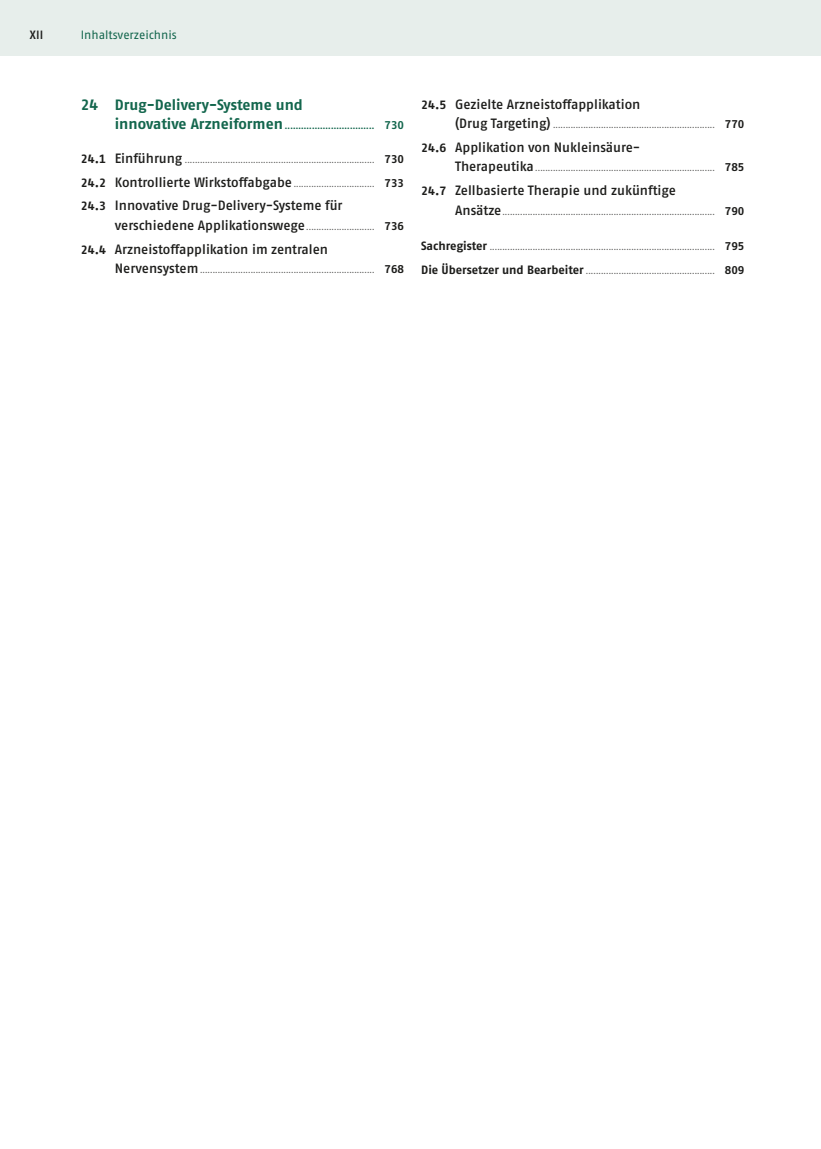
<style>
.page{position:relative;width:821px;height:1149px;background:#fff}
.page>*{position:absolute;margin:0;border:0;box-sizing:border-box;transform-origin:0 0}
.t1{font:700 15px "Fago Pro";color:#13664d}
.t2{font:600 13.5px/19.5px "Fago Pro";letter-spacing:-.005em;color:#1d1d1b}
.t3{font:12px "Fago Pro";color:#13664d}
.t4{font:600 12px "Fago Pro";color:#1d1d1b}
.t5{font:11.25px "Fago Pro";color:#13664d}
.t6{font:9px "Fago Pro";color:#646463}
.s1{font-weight:700;font-size:15px}
.s2{font-weight:700}
.s3{font-weight:700;font-size:12px;color:#1d1d1b}
.s4{font-weight:600;font-size:13.5px;color:#1d1d1b}
.s5{font-weight:700;font-size:11.25px;color:#1d1d1b}
.s6{font-weight:700;font-size:12px}
.s7{font-weight:400;font-size:9px;color:#646463}
.s8{font-weight:700;font-size:11.25px}
</style>
<div class="page">
<div style="left:81px;top:0;width:740px;height:55px;background:#e7eeeb"></div>
<div style="left:0;top:0;width:81px;height:55px;background:#e7eeeb"></div>
<h3 class="t4" style="left:30px;top:28px;width:15px">XII</h3>
<h3 class="t3" style="left:81px;top:28px;width:97px">Inhaltsverzeichnis</h3>
<h1 class="t1" style="left:81px;top:95px;width:224px">24 Drug-Delivery-Systeme und</h1>
<p class="t5" style="left:115px;top:119px;width:291px"><span class="s1">innovative Arzneiformen</span> ................................. <span class="s2">730</span></p>
<p class="t6" style="left:81px;top:154px;width:325px"><span class="s3">24.1</span> <span class="s4">Einführung</span> ........................................................................... <span class="s5">730</span></p>
<p class="t6" style="left:81px;top:178px;width:325px"><span class="s3">24.2</span> <span class="s4">Kontrollierte Wirkstoffabgabe</span>................................ <span class="s5">733</span></p>
<h2 class="t2" style="left:115px;top:196px;width:291px;text-indent:-34px"><span class="s6">24.3</span> Innovative Drug-Delivery-Systeme für verschiedene Applikationswege<span class="s7">...........................</span> <span class="s8">736</span></h2>
<h2 class="t2" style="left:81px;top:239px;width:249px"><span class="s6">24.4</span> Arzneistoffapplikation im zentralen</h2>
<p class="t6" style="left:115px;top:264px;width:291px"><span class="s4">Nervensystem</span> ..................................................................... <span class="s5">768</span></p>
<h2 class="t2" style="left:421px;top:94px;width:221px"><span class="s6">24.5</span> Gezielte Arzneistoffapplikation</h2>
<p class="t6" style="left:455px;top:119px;width:291px"><span class="s4">(Drug Targeting)</span> ................................................................ <span class="s5">770</span></p>
<h2 class="t2" style="left:421px;top:137px;width:221px"><span class="s6">24.6</span> Applikation von Nukleinsäure-</h2>
<p class="t6" style="left:455px;top:163px;width:291px"><span class="s4">Therapeutika</span> ....................................................................... <span class="s5">785</span></p>
<h2 class="t2" style="left:421px;top:181px;width:256px"><span class="s6">24.7</span> Zellbasierte Therapie und zukünftige</h2>
<p class="t6" style="left:455px;top:206px;width:291px"><span class="s4">Ansätze</span>.................................................................................... <span class="s5">790</span></p>
<p class="t6" style="left:421px;top:241px;width:325px"><span class="s3">Sachregister</span> ......................................................................................... <span class="s5">795</span></p>
<p class="t6" style="left:421px;top:265px;width:325px"><span class="s3">Die Übersetzer und Bearbeiter</span> ................................................... <span class="s5">809</span></p>
</div>
